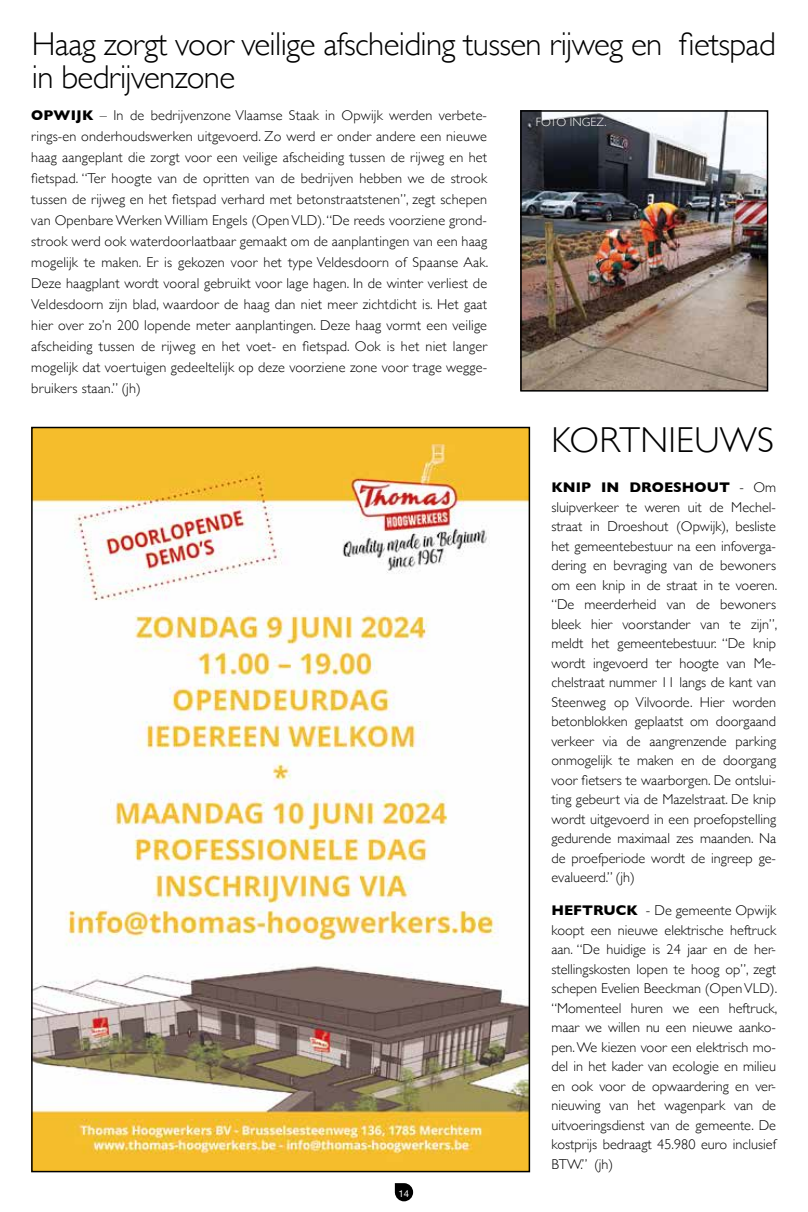
<style>
.page{position:relative;width:808px;height:1212px;background:#fff}
.page>*{position:absolute;margin:0;border:0;box-sizing:border-box;transform-origin:0 0}
.t1{font:300 36px "Gill Sans";letter-spacing:.01em;color:#000}
.t2{font:300 33px/33px "Gill Sans";letter-spacing:-.02em;color:#000}
.t3{font:300 14.25px/19.5px "Gill Sans";color:#000;text-align:justify}
.t4{font:300 12px "Gill Sans";letter-spacing:.01em;color:#fff}
.t5{font:9.6px "Helvetica Neue";color:#fff}
.s1{font-weight:700}
</style>
<div class="page">
<svg style="left:395px;top:1183px;width:18px;height:18px"></svg>
<img style="left:34px;top:430px;width:493px;height:739px">
<img style="left:523px;top:113px;width:242px;height:276px">
<div style="left:520px;top:110px;width:248px;height:282px;border:2px solid #000"></div>
<h2 class="t2" style="left:32px;top:26px;width:745px">Haag zorgt voor veilige afscheiding tussen rijweg en fietspad in bedrijvenzone</h2>
<p class="t3" style="left:31px;top:104px;width:458px;line-height:21px"><span class="s1">OPWIJK</span> – In de bedrijvenzone Vlaamse Staak in Opwijk werden verbete&shy;rings-en onderhoudswerken uitgevoerd. Zo werd er onder andere een nieuwe haag aangeplant die zorgt voor een veilige afscheiding tussen de rijweg en het fietspad. “Ter hoogte van de opritten van de bedrijven hebben we de strook tussen de rijweg en het fietspad verhard met betonstraatstenen”, zegt schepen van Openbare Werken William Engels (Open VLD). “De reeds voorziene grond&shy;strook werd ook waterdoorlaatbaar gemaakt om de aanplantingen van een haag mogelijk te maken. Er is gekozen voor het type Veldesdoorn of Spaanse Aak.<br>Deze haagplant wordt vooral gebruikt voor lage hagen. In de winter verliest de Veldesdoorn zijn blad, waardoor de haag dan niet meer zichtdicht is. Het gaat hier over zo’n 200 lopende meter aanplantingen. Deze haag vormt een veilige afscheiding tussen de rijweg en het voet- en fietspad. Ook is het niet langer mogelijk dat voertuigen gedeeltelijk op deze voorziene zone voor trage wegge&shy;bruikers staan.” (jh)</p>
<p class="t4" style="left:536px;top:113px;width:72px">FOTO INGEZ.</p>
<p class="t5" style="left:399px;top:1186px;width:12px">14</p>
<h1 class="t1" style="left:551px;top:411px;width:224px">KORTNIEUWS</h1>
<p class="t3" style="left:551px;top:477px;width:227px"><span class="s1">KNIP IN DROESHOUT</span> - Om sluipverkeer te weren uit de Mechel&shy;straat in Droeshout (Opwijk), besliste het gemeentebestuur na een infoverga&shy;dering en bevraging van de bewoners om een knip in de straat in te voeren. “De meerderheid van de bewoners bleek hier voorstander van te zijn”, meldt het gemeentebestuur. “De knip wordt ingevoerd ter hoogte van Me&shy;chelstraat nummer 11 langs de kant van Steenweg op Vilvoorde. Hier worden betonblokken geplaatst om doorgaand verkeer via de aangrenzende parking onmogelijk te maken en de doorgang voor fietsers te waarborgen. De ontslui&shy;ting gebeurt via de Mazelstraat. De knip wordt uitgevoerd in een proefopstelling gedurende maximaal zes maanden. Na de proefperiode wordt de ingreep ge&shy;ëvalueerd.” (jh)</p>
<p class="t3" style="left:551px;top:900px;width:227px"><span class="s1">HEFTRUCK</span> - De gemeente Opwijk koopt een nieuwe elektrische heftruck aan. “De huidige is 24 jaar en de her&shy;stellingskosten lopen te hoog op”, zegt schepen Evelien Beeckman (Open VLD). “Momenteel huren we een heftruck, maar we willen nu een nieuwe aanko&shy;pen. We kiezen voor een elektrisch mo&shy;del in het kader van ecologie en milieu en ook voor de opwaardering en ver&shy;nieuwing van het wagenpark van de uitvoeringsdienst van de gemeente. De kostprijs bedraagt 45.980 euro inclusief BTW.” (jh)</p>
</div>
